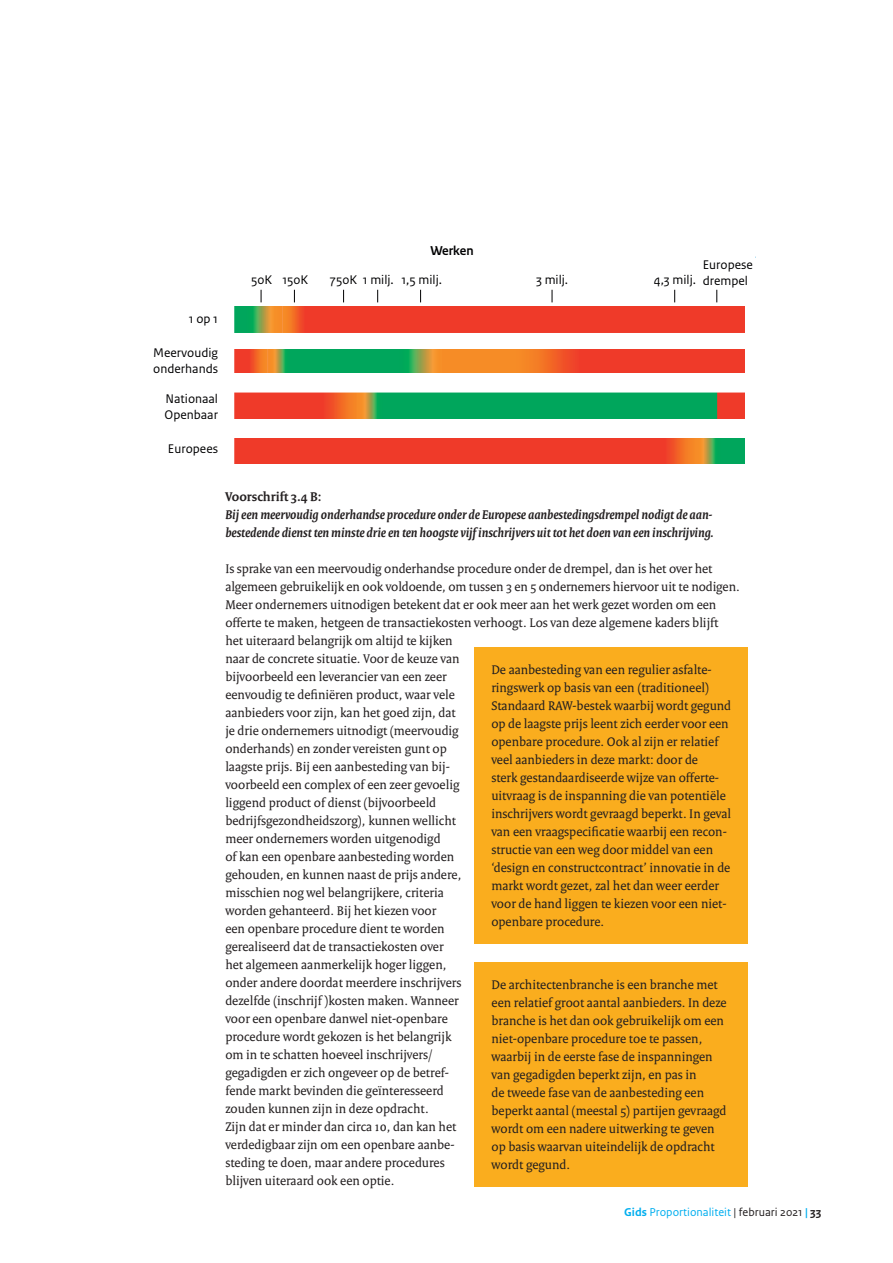
<style>
.page{position:relative;width:893px;height:1263px;background:#fff}
.page>*{position:absolute;margin:0;border:0;box-sizing:border-box;transform-origin:0 0}
.t1{font:13.5px/18px "Rijksoverheid Serif";color:#231f20}
.t2{font:italic 700 13.5px/18px "Rijksoverheid Serif";color:#231f20}
.t3{font:700 13.5px "Rijksoverheid Serif";color:#231f20}
.t4{font:700 13.5px "Rijksoverheid Sans Heading";color:#000002}
.t5{font:13.2px/15.9px "Rijksoverheid Sans Text";color:#000002}
.t6{font:12px "Rijksoverheid Sans Text";color:#00aeef}
.s1{font-weight:700}
.s2{color:#231f20}
.s3{font-weight:700;color:#231f20}
</style>
<div class="page">
<img style="left:234px;top:256px;width:522px;height:208px">
<div style="left:234px;top:333px;width:513px;height:15px;background:#fff"></div>
<div style="left:232px;top:374px;width:515px;height:18px;background:#fff"></div>
<div style="left:232px;top:419px;width:515px;height:18px;background:#fff"></div>
<div style="left:745px;top:299px;width:14px;height:169px;background:#fff"></div>
<div style="left:234px;top:253px;width:520px;height:53px;background:#fff"></div>
<svg style="left:716px;top:290px;width:1px;height:12px"></svg>
<svg style="left:674px;top:289px;width:2px;height:13px"></svg>
<svg style="left:552px;top:290px;width:1px;height:12px"></svg>
<svg style="left:420px;top:290px;width:1px;height:12px"></svg>
<svg style="left:377px;top:290px;width:1px;height:12px"></svg>
<svg style="left:343px;top:290px;width:1px;height:12px"></svg>
<svg style="left:294px;top:290px;width:1px;height:12px"></svg>
<svg style="left:261px;top:289px;width:1px;height:13px"></svg>
<div style="left:474px;top:647px;width:274px;height:296px;background:#faad1e"></div>
<div style="left:474px;top:962px;width:274px;height:224px;background:#faad1e"></div>
<p class="t5" style="left:189px;top:311px;width:31px">1 op 1</p>
<p class="t5" style="left:153px;top:345px;width:67px">Meervoudig onderhands</p>
<p class="t5" style="left:165px;top:391px;width:55px">Nationaal<br>Openbaar</p>
<p class="t5" style="left:168px;top:441px;width:52px">Europees</p>
<p class="t4" style="left:430px;top:243px;width:45px">Werken</p>
<p class="t5" style="left:251px;top:272px;width:59px">50K 150K</p>
<p class="t5" style="left:330px;top:272px;width:114px">750K 1 milj. 1,5 milj.</p>
<p class="t5" style="left:536px;top:272px;width:34px">3 milj.</p>
<p class="t5" style="left:654px;top:272px;width:44px">4,3 milj.</p>
<p class="t5" style="left:703px;top:257px;width:52px">Europese drempel</p>
<p class="t3" style="left:225px;top:488px;width:98px">Voorschrift 3.4 B:</p>
<p class="t2" style="left:225px;top:505px;width:490px">Bij een meervoudig onderhandse procedure onder de Europese aanbestedingsdrempel nodigt de aan&shy;bestedende dienst ten minste drie en ten hoogste vijf inschrijvers uit tot het doen van een inschrijving.</p>
<p class="t1" style="left:225px;top:559px;width:516px">Is sprake van een meervoudig onderhandse procedure onder de drempel, dan is het over het algemeen gebruikelijk en ook voldoende, om tussen 3 en 5 ondernemers hiervoor uit te nodigen.<br>Meer ondernemers uitnodigen betekent dat er ook meer aan het werk gezet worden om een offerte te maken, hetgeen de transactiekosten verhoogt. Los van deze algemene kaders blijft<br>het uiteraard belangrijk om altijd te kijken<br>naar de concrete situatie. Voor de keuze van<br>bijvoorbeeld een leverancier van een zeer<br>eenvoudig te definiëren product, waar vele<br>aanbieders voor zijn, kan het goed zijn, dat<br>je drie ondernemers uitnodigt (meervoudig<br>onderhands) en zonder vereisten gunt op<br>laagste prijs. Bij een aanbesteding van bij-<br>voorbeeld een complex of een zeer gevoelig<br>liggend product of dienst (bijvoorbeeld<br>bedrijfsgezondheidszorg), kunnen wellicht<br>meer ondernemers worden uitgenodigd<br>of kan een openbare aanbesteding worden<br>gehouden, en kunnen naast de prijs andere,<br>misschien nog wel belangrijkere, criteria<br>worden gehanteerd. Bij het kiezen voor<br>een openbare procedure dient te worden<br>gerealiseerd dat de transactiekosten over<br>het algemeen aanmerkelijk hoger liggen,<br>onder andere doordat meerdere inschrijvers<br>dezelfde (inschrijf )kosten maken. Wanneer<br>voor een openbare danwel niet-openbare<br>procedure wordt gekozen is het belangrijk<br>om in te schatten hoeveel inschrijvers/<br>gegadigden er zich ongeveer op de betref-<br>fende markt bevinden die geïnteresseerd<br>zouden kunnen zijn in deze opdracht.<br>Zijn dat er minder dan circa 10, dan kan het<br>verdedigbaar zijn om een openbare aanbe-<br>steding te doen, maar andere procedures<br>blijven uiteraard ook een optie.</p>
<p class="t1" style="left:491px;top:661px;width:241px">De aanbesteding van een regulier asfalte&shy;ringswerk op basis van een (traditioneel)<br>Standaard RAW-bestek waarbij wordt gegund op de laagste prijs leent zich eerder voor een openbare procedure. Ook al zijn er relatief veel aanbieders in deze markt: door de<br>sterk gestandaardiseerde wijze van offerte&shy;uitvraag is de inspanning die van potentiële inschrijvers wordt gevraagd beperkt. In geval van een vraagspecificatie waarbij een recon&shy;structie van een weg door middel van een ‘design en constructcontract’ innovatie in de markt wordt gezet, zal het dan weer eerder voor de hand liggen te kiezen voor een niet&shy;openbare procedure.</p>
<p class="t1" style="left:492px;top:976px;width:237px">De architectenbranche is een branche met een relatief groot aantal aanbieders. In deze branche is het dan ook gebruikelijk om een niet-openbare procedure toe te passen, waarbij in de eerste fase de inspanningen van gegadigden beperkt zijn, en pas in<br>de tweede fase van de aanbesteding een beperkt aantal (meestal 5) partijen gevraagd wordt om een nadere uitwerking te geven op basis waarvan uiteindelijk de opdracht wordt gegund.</p>
<p class="t6" style="left:624px;top:1205px;width:199px"><span class="s1">Gids</span> Proportionaliteit <span class="s2">| februari 2021</span> <span class="s1">|</span> <span class="s3">33</span></p>
</div>
